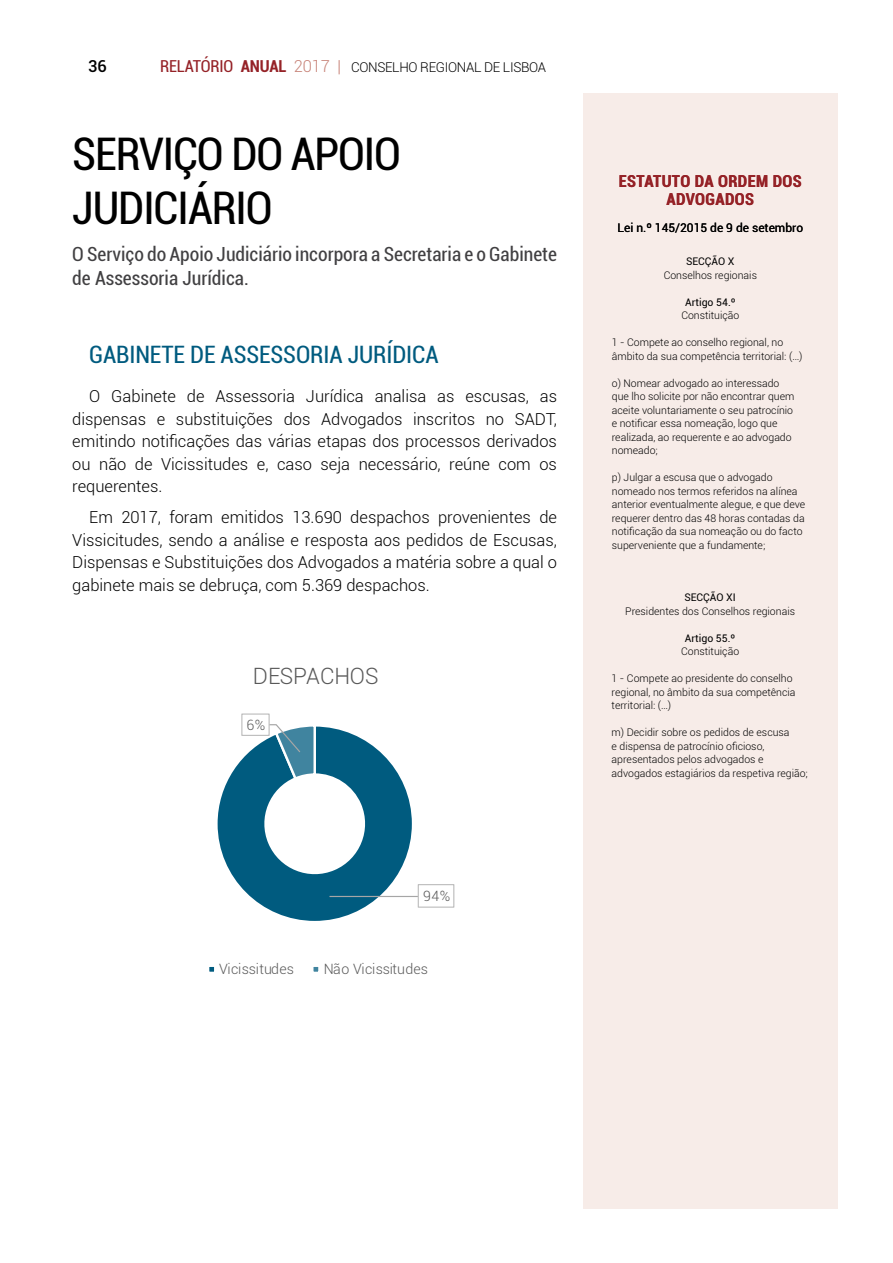
<style>
.page{position:relative;width:893px;height:1263px;background:#fff}
.page>*{position:absolute;margin:0;border:0;box-sizing:border-box;transform-origin:0 0}
.t1{font:condensed 45px/54px "Roboto";letter-spacing:-.025em;color:#000}
.t2{font:condensed 24px "Roboto";letter-spacing:-.005em;color:#005b7f}
.t3{font:300 22.5px "Roboto";color:#595959}
.t4{font:condensed 19.5px/24px "Roboto";color:#414042}
.t5{font:300 16.5px/22.5px "Roboto";color:#000;text-align:justify}
.t6{font:700 condensed 16.5px/18px "Roboto";letter-spacing:.025em;color:#952227;text-align:center}
.t7{font:500 16.5px "Roboto";color:#000}
.t8{font:300 14.25px "Roboto";color:#595959}
.t9{font:300 13.5px "Roboto";letter-spacing:-.025em;color:#000}
.t10{font:12px "Roboto";color:#000}
.t11{font:300 10.5px/13.5px "Roboto";color:#000}
.t12{font:10.5px "Roboto";color:#000}
.s1{font-weight:400;font-stretch:condensed;font-size:16.5px;color:#952227}
.s2{font-weight:700;font-stretch:condensed;font-size:16.5px;color:#952227}
.s3{font-size:16.5px;color:#c78277}
</style>
<div class="page">
<div style="left:583px;top:94px;width:255px;height:1115px;background:#f7ece8"></div>
<hr style="left:329px;top:896px;width:89px;height:1px;background:#a6a6a6">
<svg style="left:217px;top:724px;width:195px;height:197px"></svg>
<div style="left:418px;top:884px;width:36px;height:24px;border:1px solid #bfbfbf"></div>
<div style="left:242px;top:714px;width:27px;height:21px;background:#fff"></div>
<div style="left:241px;top:713px;width:29px;height:23px;border:1px solid #bfbfbf"></div>
<div style="left:208px;top:966px;width:7px;height:7px;background:#005b7f"></div>
<div style="left:207px;top:964px;width:9px;height:10px;border:2px solid #fff"></div>
<div style="left:312px;top:966px;width:7px;height:7px;background:#40849f"></div>
<div style="left:311px;top:964px;width:10px;height:10px;border:2px solid #fff"></div>
<h3 class="t7" style="left:88px;top:54px;width:20px">36</h3>
<p class="t9" style="left:160px;top:57px;width:387px"><span class="s1">relatório</span> <span class="s2">ANUAL</span> <span class="s3">2017 |</span> Conselho Regional de Lisboa</p>
<h1 class="t1" style="left:72px;top:126px;width:330px">serviço do Apoio<br>Judiciário</h1>
<h3 class="t4" style="left:72px;top:241px;width:486px">O Serviço do Apoio Judiciário incorpora a Secretaria e o Gabinete de Assessoria Jurídica.</h3>
<h2 class="t2" style="left:89px;top:338px;width:351px">Gabinete de Assessoria Jurídica</h2>
<h3 class="t5" style="left:72px;top:385px;width:486px;text-indent:17px">O Gabinete de Assessoria Jurídica analisa as escusas, as dispensas e substituições dos Advogados inscritos no SAD</h3>
<h3 class="t5" style="left:72px;top:407px;width:486px;text-indent:473px">T, emitindo notificações das várias etapas dos processos derivados ou não de Vicissitudes e, caso seja necessário, reúne com os requerentes.</h3>
<h3 class="t5" style="left:72px;top:506px;width:486px;text-indent:17px">Em 2017, foram emitidos 13.690 despachos provenientes de Vissicitudes, sendo a análise e resposta aos pedidos de Escusas, D ispensas e Substituições dos Advogados a matéria sobre a qual o gabinete mais se debruça, com 5.369 despachos.</h3>
<h3 class="t3" style="left:253px;top:661px;width:97px">DESPACHOS</h3>
<h3 class="t8" style="left:247px;top:715px;width:20px">6%</h3>
<h3 class="t8" style="left:423px;top:886px;width:29px">94%</h3>
<h3 class="t8" style="left:219px;top:958px;width:76px">Vicissitudes</h3>
<h3 class="t8" style="left:324px;top:958px;width:106px">Não Vicissitudes</h3>
<h3 class="t6" style="left:619px;top:171px;width:174px">ESTATUTO DA ORDEM DOS<br>ADVOGADOS</h3>
<p class="t10" style="left:617px;top:219px;width:187px">Lei n.º 145/2015 de 9 de setembro</p>
<p class="t12" style="left:686px;top:254px;width:50px">SECÇÃO X</p>
<p class="t11" style="left:664px;top:268px;width:95px">Conselhos regionais</p>
<p class="t12" style="left:685px;top:295px;width:52px">Artigo 54.º</p>
<p class="t11" style="left:681px;top:309px;width:60px">Constituição</p>
<p class="t11" style="left:612px;top:336px;width:192px">1 - Compete ao conselho regional, no âmbito da sua competência territorial: (…)</p>
<p class="t11" style="left:612px;top:376px;width:184px">o) Nomear advogado ao interessado que lho solicite por não encontrar quem aceite voluntariamente o seu patrocínio e notificar essa nomeação, logo que realizada, ao requerente e ao advogado nomeado;</p>
<p class="t11" style="left:612px;top:471px;width:195px">p) Julgar a escusa que o advogado nomeado nos termos referidos na alínea anterior eventualmente alegue, e que deve requerer dentro das 48 horas contadas da notificação da sua nomeação ou do facto superveniente que a fundamente;</p>
<p class="t12" style="left:684px;top:590px;width:51px">SECÇÃO XI</p>
<p class="t11" style="left:625px;top:604px;width:171px">Presidentes dos Conselhos regionais</p>
<p class="t12" style="left:685px;top:631px;width:52px">Artigo 55.º</p>
<p class="t11" style="left:681px;top:644px;width:60px">Constituição</p>
<p class="t11" style="left:612px;top:671px;width:185px">1 - Compete ao presidente do conselho regional, no âmbito da sua competência territorial: (…)</p>
<p class="t11" style="left:612px;top:725px;width:198px">m) Decidir sobre os pedidos de escusa<br>e dispensa de patrocínio oficioso, apresentados pelos advogados e advogados estagiários da respetiva região;</p>
</div>
